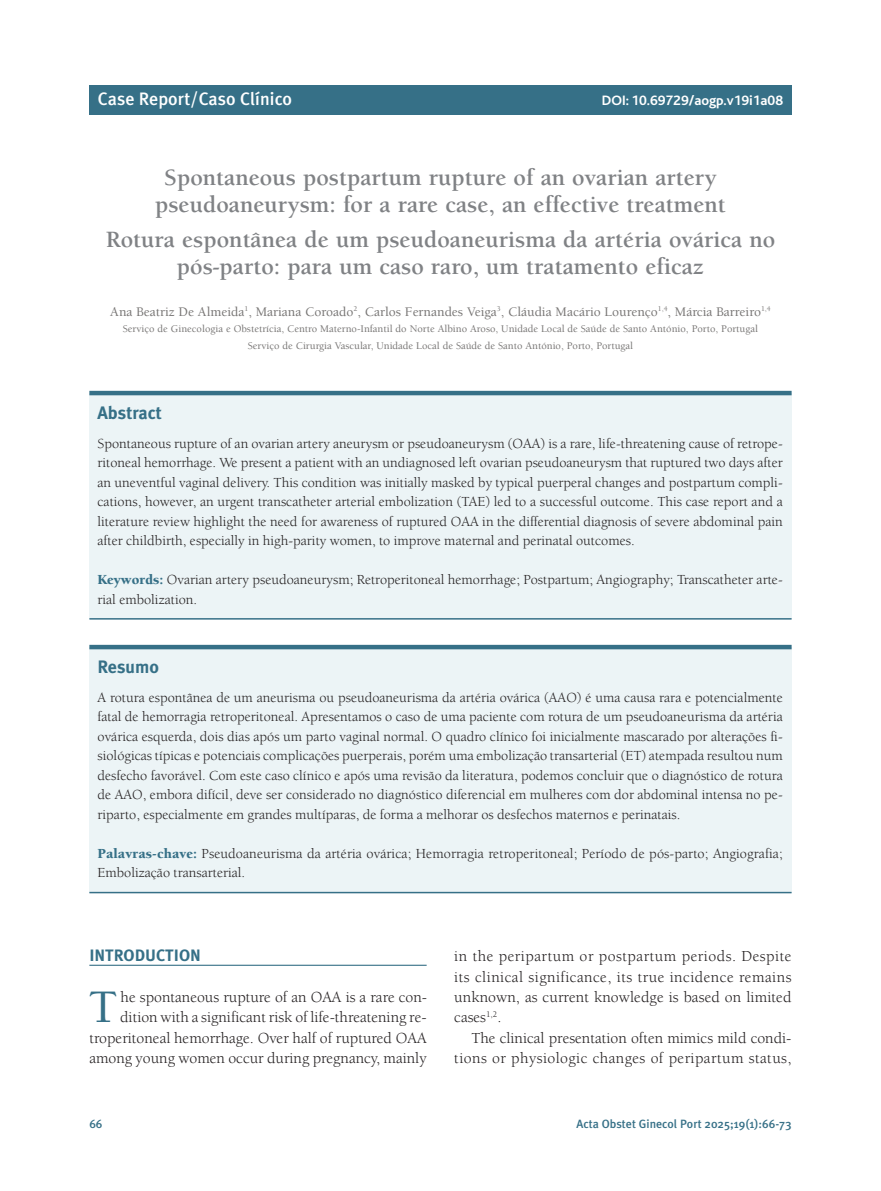
<style>
.page{position:relative;width:881px;height:1191px;background:#fff}
.page>*{position:absolute;margin:0;border:0;box-sizing:border-box;transform-origin:0 0}
.t1{font:500 47.85px "Berkeley";color:#367087}
.t2{font:700 24px/27px "Berkeley";color:#808285;text-align:center}
.t3{font:500 18px "Meta Plus";color:#fff}
.t4{font:700 18px "Meta Plus";color:#367087}
.t5{font:700 16.5px "Meta Plus";color:#367087}
.t6{font:15.75px/20.4px "Berkeley";color:#231f20;text-align:right}
.t7{font:14.25px/19.5px "Berkeley";color:#231f20;text-align:justify}
.t8{font:700 14.25px "Bliss";color:#fff}
.t9{font:500 13.5px "Berkeley";color:#777574}
.t10{font:500 12px "Meta Plus";color:#367087}
.t11{font:500 10.5px/16.5px "Berkeley";color:#777574;text-align:center}
.s1{font-weight:900;color:#367087}
</style>
<div class="page">
<div style="left:89px;top:85px;width:702px;height:30px;background:#367087"></div>
<div style="left:89px;top:393px;width:702px;height:226px;background:#ecf4f6"></div>
<hr style="left:89px;top:391px;width:702px;height:4px;background:#367087">
<hr style="left:89px;top:618px;width:702px;height:1px;background:#367087">
<hr style="left:89px;top:964px;width:337px;height:1px;background:#367087">
<div style="left:89px;top:647px;width:702px;height:245px;background:#ecf4f6"></div>
<hr style="left:89px;top:645px;width:702px;height:4px;background:#367087">
<hr style="left:89px;top:891px;width:702px;height:2px;background:#367087">
<p class="t3" style="left:98px;top:88px;width:196px">Case Report/Caso Clínico</p>
<p class="t8" style="left:601px;top:95px;width:183px">DOI: 10.69729/aogp.v19i1a08</p>
<h2 class="t2" style="left:155px;top:166px;width:572px">Spontaneous postpartum rupture of an ovarian artery pseudoaneurysm: for a rare case, an effective treatment</h2>
<h2 class="t2" style="left:106px;top:228px;width:671px">Rotura espontânea de um pseudoaneurisma da artéria ovárica no pós-parto: para um caso raro, um tratamento eficaz</h2>
<p class="t9" style="left:110px;top:306px;width:661px">Ana Beatriz De Almeida<sup>1</sup>, Mariana Coroado<sup>2</sup>, Carlos Fernandes Veiga<sup>3</sup>, Cláudia Macário Lourenço<sup>1,4</sup>, Márcia Barreiro<sup>1,4</sup></p>
<p class="t11" style="left:123px;top:322px;width:636px">Serviço de Ginecologia e Obstetrícia, Centro Materno-Infantil do Norte Albino Aroso, Unidade Local de Saúde de Santo António, Porto, Portugal<br>Serviço de Cirurgia Vascular, Unidade Local de Saúde de Santo António, Porto, Portugal</p>
<p class="t4" style="left:97px;top:402px;width:66px">Abstract</p>
<p class="t7" style="left:97px;top:434px;width:686px">Spontaneous rupture of an ovarian artery aneurysm or pseudoaneurysm (OAA) is a rare, life-threatening cause of retrope&shy;ritoneal hemorrhage. We present a patient with an undiagnosed left ovarian pseudoaneurysm that ruptured two days after an uneventful vaginal delivery. This condition was initially masked by typical puerperal changes and postpartum compli&shy;cations, however, an urgent transcatheter arterial embolization (TAE) led to a successful outcome. This case report and a literature review highlight the need for awareness of ruptured OAA in the differential diagnosis of severe abdominal pain after childbirth, especially in high-parity women, to improve maternal and perinatal outcomes.</p>
<p class="t7" style="left:97px;top:571px;width:686px"><span class="s1">Keywords:</span> Ovarian artery pseudoaneurysm; Retroperitoneal hemorrhage; Postpartum; Angiography; Transcatheter arte&shy;rial embolization.</p>
<p class="t4" style="left:97px;top:656px;width:63px">Resumo</p>
<p class="t7" style="left:97px;top:688px;width:686px">A rotura espontânea de um aneurisma ou pseudoaneurisma da artéria ovárica (AAO) é uma causa rara e potencialmente fatal de hemorragia retroperitoneal. Apresentamos o caso de uma paciente com rotura de um pseudoaneurisma da artéria ovárica esquerda, dois dias após um parto vaginal normal. O quadro clínico foi inicialmente mascarado por alterações fi&shy;siológicas típicas e potenciais complicações puerperais, porém uma embolização transarterial (ET) atempada resultou num desfecho favorável. Com este caso clínico e após uma revisão da literatura, podemos concluir que o diagnóstico de rotura de AAO, embora difícil, deve ser considerado no diagnóstico diferencial em mulheres com dor abdominal intensa no pe&shy;riparto, especialmente em grandes multíparas, de forma a melhorar os desfechos maternos e perinatais.</p>
<p class="t7" style="left:97px;top:844px;width:686px"><span class="s1">Palavras-chave:</span> Pseudoaneurisma da artéria ovárica; Hemorragia retroperitoneal; Período de pós-parto; Angiografia;<br>Embolização transarterial.</p>
<p class="t5" style="left:89px;top:945px;width:113px">INTRODUCTION</p>
<h1 class="t1" style="left:88px;top:988px;width:31px">T</h1>
<p class="t6" style="left:89px;top:988px;width:339px">he spontaneous rupture of an OAA is a rare con&shy;dition with a significant risk of life-threatening re&shy;troperitoneal hemorrhage. Over half of ruptured OAA among young women occur during pregnancy, mainly</p>
<p class="t6" style="left:454px;top:947px;width:338px;text-align:justify">in the peripartum or postpartum periods. Despite its clinical significance, its true incidence remains unknown, as current knowledge is based on limited cases<sup>1,2</sup>.</p>
<p class="t6" style="left:454px;top:1029px;width:338px">The clinical presentation often mimics mild condi&shy;tions or physiologic changes of peripartum status,</p>
<p class="t10" style="left:89px;top:1117px;width:15px">66</p>
<p class="t10" style="left:576px;top:1117px;width:216px">Acta Obstet Ginecol Port 2025;19(1):66-73</p>
</div>
